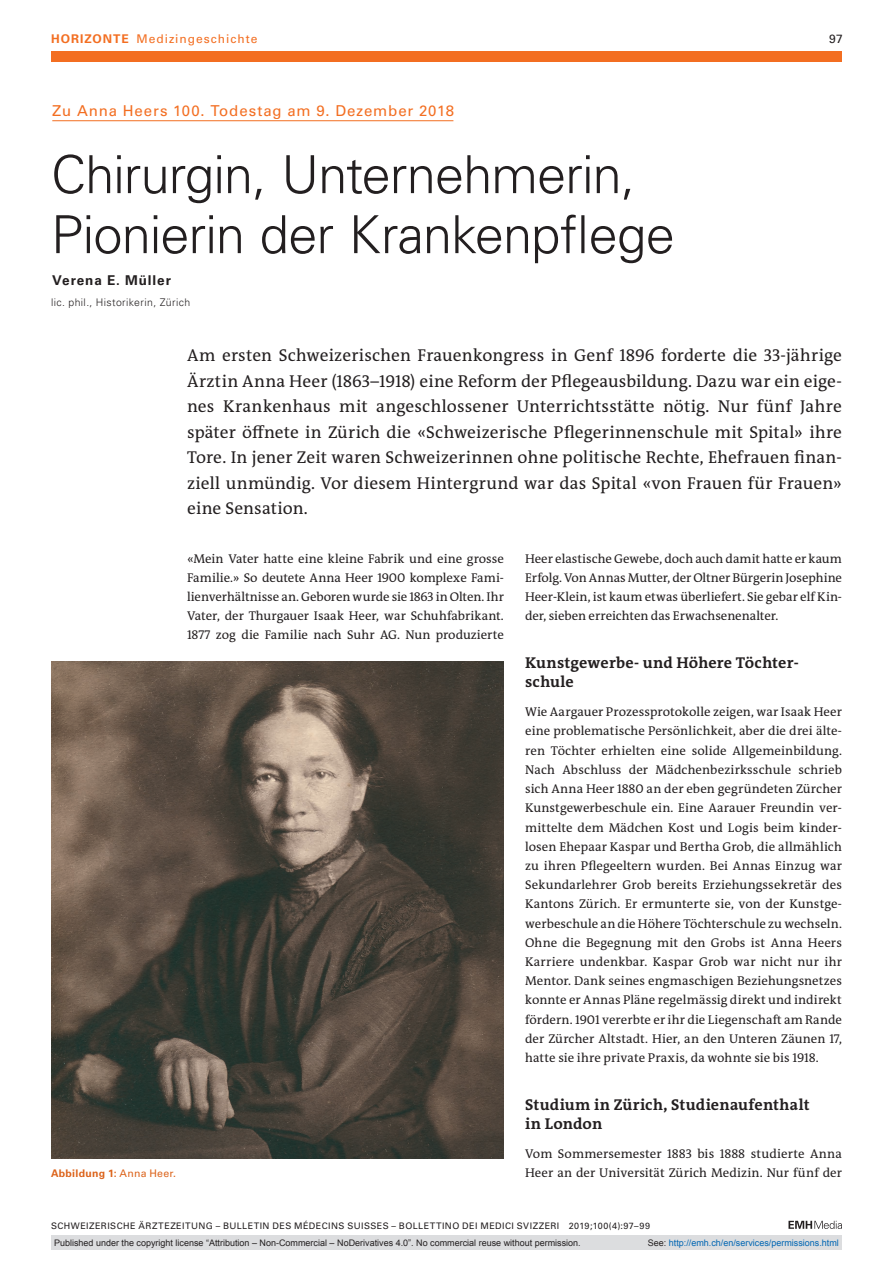
<style>
.page{position:relative;width:893px;height:1263px;background:#fff}
.page>*{position:absolute;margin:0;border:0;box-sizing:border-box;transform-origin:0 0}
.t1{font:300 52.5px/60px "Univers LT Std";letter-spacing:-.02em;color:#231f20}
.t2{font:17.25px/25.5px "The Antiqua B W5 Plain";letter-spacing:.01em;color:#231f20;text-align:justify}
.t3{font:700 15.75px/19.2px "The Antiqua B W7";letter-spacing:.01em;color:#231f20}
.t4{font:15px "Univers LT Std";letter-spacing:.06em;color:#f36e21}
.t5{font:700 13.5px "Univers LT Std";letter-spacing:.07em;color:#231f20}
.t6{font:12.75px/19.2px "The Antiqua B W5 Plain";color:#231f20;text-align:justify}
.t7{font:12px "Univers LT Std";letter-spacing:.08em;color:#f36e21}
.t8{font:12px "Univers LT Std";color:#231f20}
.t9{font:300 10.5px "Univers LT Std";letter-spacing:.035em;color:#231f20}
.t10{font:700 10.5px "Univers LT Std";letter-spacing:.025em;color:#dc641c}
.t11{font:9px "Arial";color:#231f20}
.t12{font:9px "Univers LT Std";letter-spacing:.05em;color:#231f20}
.t13{font:9px "Arial";color:#0166b3}
.s1{font-weight:700}
.s2{font-weight:400}
.s3{color:#231f20}
</style>
<div class="page">
<svg style="left:788px;top:1221px;width:54px;height:8px"></svg>
<div style="left:51px;top:51px;width:791px;height:11px;background:#f36e21"></div>
<hr style="left:52px;top:120px;width:401px;height:1px;background:#f36e21">
<img style="left:51px;top:661px;width:453px;height:498px">
<div style="left:51px;top:1235px;width:791px;height:15px;background:#dcdddf"></div>
<p class="t7" style="left:51px;top:31px;width:208px"><span class="s1">HORIZONTE</span> Medizingeschichte</p>
<p class="t8" style="left:829px;top:31px;width:15px">97</p>
<p class="t4" style="left:52px;top:102px;width:403px">Zu Anna Heers 100. Todestag am 9. Dezember 2018</p>
<h1 class="t1" style="left:51px;top:145px;width:625px">Chirurgin, Unternehmerin,<br>Pionierin der Krankenpflege</h1>
<p class="t5" style="left:52px;top:272px;width:120px">Verena E. Müller</p>
<p class="t9" style="left:51px;top:296px;width:141px">lic. phil., Historikerin, Zürich</p>
<p class="t2" style="left:187px;top:343px;width:656px">Am ersten Schweizerischen Frauenkongress in Genf 1896 forderte die 33-jährige Ärztin Anna Heer (1863–1918) eine Reform der Pflegeausbildung. Dazu war ein eige&shy;nes Krankenhaus mit angeschlossener Unterrichtsstätte nötig. Nur fünf Jahre später öffnete in Zürich die «Schweizerische Pflegerinnenschule mit Spital» ihre Tore. In jener Zeit waren Schweizerinnen ohne politische Rechte, Ehefrauen finan&shy;ziell unmündig. Vor diesem Hintergrund war das Spital «von Frauen für Frauen» eine Sensation.</p>
<p class="t6" style="left:187px;top:549px;width:318px">«Mein Vater hatte eine kleine Fabrik und eine grosse Familie.» So deutete Anna Heer 1900 komplexe Fami&shy;lienverhältnisse an. Geboren wurde sie 1863 in Olten. Ihr Vater, der Thurgauer Isaak Heer, war Schuhfabrikant.<br>1877 zog die Familie nach Suhr AG. Nun produzierte</p>
<p class="t6" style="left:525px;top:549px;width:318px">Heer elastische Gewebe, doch auch damit hatte er kaum Erfolg. Von Annas Mutter, der Oltner Bürgerin Josephine Heer-Klein, ist kaum etwas überliefert. Sie gebar elf Kin&shy;der, sieben erreichten das Erwachsenenalter.</p>
<p class="t3" style="left:525px;top:653px;width:275px">Kunstgewerbe- und Höhere Töchter&shy;schule</p>
<p class="t6" style="left:525px;top:702px;width:318px">Wie Aargauer Prozessprotokolle zeigen, war Isaak Heer eine problematische Persönlichkeit, aber die drei älte&shy;ren Töchter erhielten eine solide Allgemeinbildung.<br>Nach Abschluss der Mädchenbezirksschule schrieb sich Anna Heer 1880 an der eben gegründeten Zürcher Kunstgewerbeschule ein. Eine Aarauer Freundin ver&shy;mittelte dem Mädchen Kost und Logis beim kinder&shy;losen Ehepaar Kaspar und Bertha Grob, die allmählich zu ihren Pflegeeltern wurden. Bei Annas Einzug war Sekundarlehrer Grob bereits Erziehungssekretär des Kantons Zürich. Er ermunterte sie, von der Kunstge&shy;werbeschule an die Höhere Töchterschule zu wechseln.<br>Ohne die Begegnung mit den Grobs ist Anna Heers Karriere undenkbar. Kaspar Grob war nicht nur ihr Mentor. Dank seines engmaschigen Beziehungsnetzes konnte er Annas Pläne regelmässig direkt und indirekt fördern. 1901 vererbte er ihr die Liegenschaft am Rande der Zürcher Altstadt. Hier, an den Unteren Zäunen 17, hatte sie ihre private Praxis, da wohnte sie bis 1918.</p>
<p class="t3" style="left:525px;top:1095px;width:286px">Studium in Zürich, Studienaufenthalt in London</p>
<p class="t6" style="left:525px;top:1144px;width:318px">Vom Sommersemester 1883 bis 1888 studierte Anna</p>
<p class="t10" style="left:51px;top:1167px;width:127px">Abbildung 1: <span class="s2">Anna Heer.</span></p>
<p class="t6" style="left:525px;top:1163px;width:318px">Heer an der Universität Zürich Medizin. Nur fünf der</p>
<p class="t12" style="left:51px;top:1220px;width:600px">SCHWEIZERISCHE ÄRZTEZEITUNG – BULLETIN DES MÉDECINS SUISSES – BOLLETTINO DEI MEDICI SVIZZERI 2019;100(4):97–99</p>
<p class="t11" style="left:54px;top:1237px;width:528px">Published under the copyright license “Attribution – Non-Commercial – NoDerivatives 4.0”. No commercial reuse without permission.</p>
<p class="t13" style="left:648px;top:1237px;width:193px"><span class="s3">See:</span> http://emh.ch/en/services/permissions.html</p>
</div>
